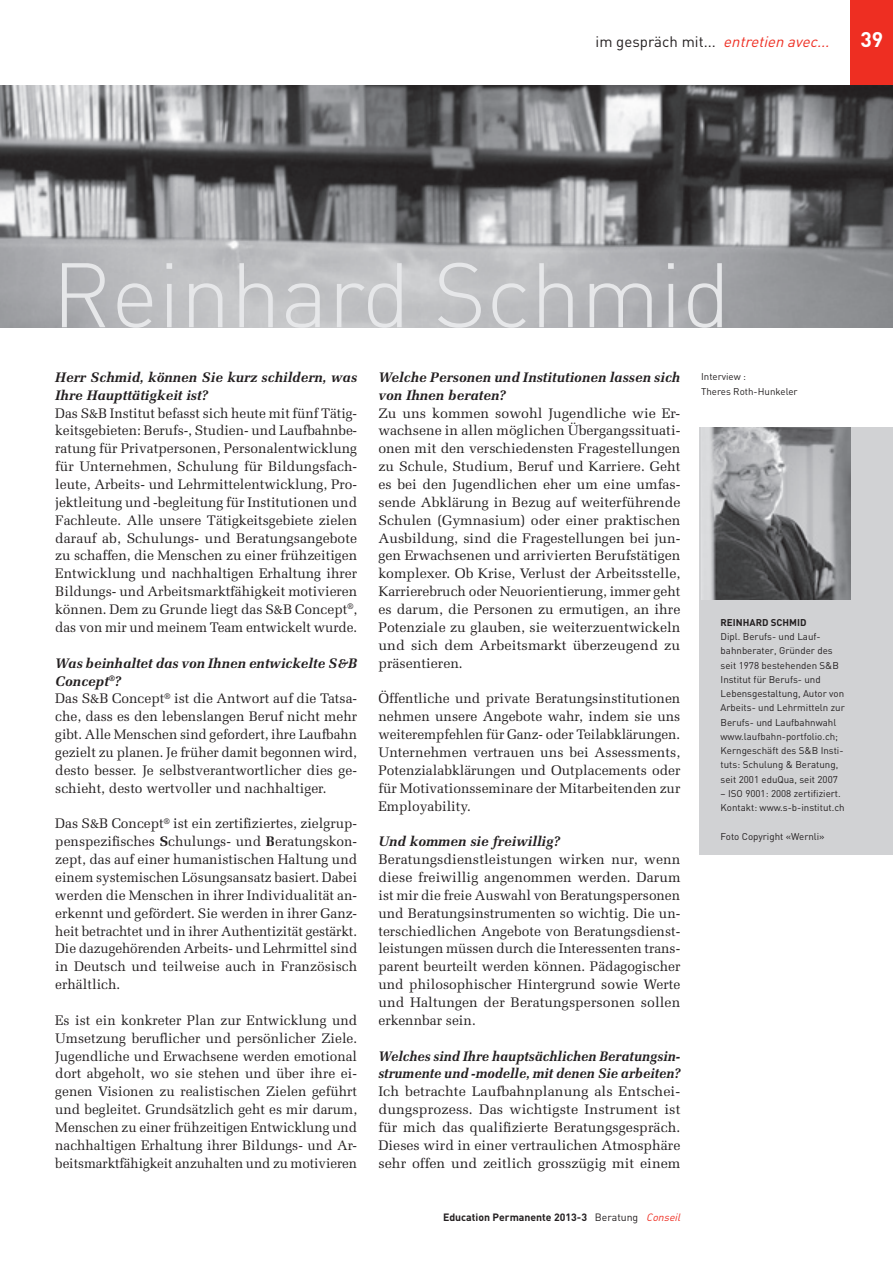
<style>
.page{position:relative;width:893px;height:1263px;background:#fff}
.page>*{position:absolute;margin:0;border:0;box-sizing:border-box;transform-origin:0 0}
.t1{font:300 90px "DIN";color:#e6e7e9}
.t2{font:700 21px "DIN";color:#fff}
.t3{font:15px "DIN";color:#231f20}
.t4{font:13.8px/17.9px "Melior";color:#231f20;text-align:justify}
.t5{font:13.8px/17.9px "Melior";color:#231f20;text-align:justify;scale:1.04 1}
.t6{font:italic 700 13.8px/17.9px "Melior";color:#231f20}
.t7{font:italic 700 13.8px/17.9px "Melior";color:#231f20;scale:.96 1}
.t8{font:700 10.5px "DIN";color:#231f20}
.t9{font:9.75px/14.2px "DIN";color:#231f20}
.t10{font:700 9.75px "DIN";color:#231f20}
.s1{font-style:italic;color:#ee2e22}
.s2{font-weight:700;font-style:italic}
.s3{font-weight:700}
.s4{font-weight:400}
.s5{font-family:"DIN Regular Alternate";font-weight:400;font-style:italic;color:#ee2e22}
</style>
<div class="page">
<div style="left:850px;top:0;width:43px;height:85px;background:#ee2e22"></div>
<img style="left:0;top:85px;width:893px;height:242px">
<div style="left:699px;top:427px;width:194px;height:428px;background:#d1d2d4"></div>
<img style="left:701px;top:427px;width:149px;height:173px">
<p class="t3" style="left:596px;top:33px;width:239px">i m g es p rä c h m it . . . <span class="s1">entretien avec...</span></p>
<h2 class="t2" style="left:860px;top:26px;width:24px">39</h2>
<h1 class="t1" style="left:52px;top:239px;width:680px">Reinhard Schmid</h1>
<p class="t6" style="left:55px;top:368px;width:303px">Herr Schmid, können Sie kurz schildern, was<br>Ihre Haupttätigkeit ist?</p>
<p class="t4" style="left:55px;top:404px;width:304px">Das S&amp;B Institut befasst sich heute mit fünf Tätig&shy;keitsgebieten: Berufs-, Studien- und Laufbahnbe&shy;ratung für Privatpersonen, Personalentwicklung für Unternehmen, Schulung für Bildungsfach&shy;leute, Arbeits- und Lehrmittelentwicklung, Pro&shy;jektleitung und -begleitung für Institutionen und Fachleute. Alle unsere Tätigkeitsgebiete zielen darauf ab, Schulungs- und Beratungsangebote zu schaffen, die Menschen zu einer frühzeitigen Entwicklung und nachhaltigen Erhaltung ihrer Bildungs- und Arbeitsmarktfähigkeit motivieren können. Dem zu Grunde liegt das S&amp;B Concept<sup>®</sup>, das von mir und meinem Team entwickelt wurde.</p>
<p class="t4" style="left:55px;top:654px;width:303px;text-align:left"><span class="s2">Was beinhaltet das von Ihnen entwickelte S&amp;B Concept</span><sup>®</sup><span class="s2">?<br></span>Das S&amp;B Concept<sup>®</sup> ist die Antwort auf die Tatsa&shy;che, dass es den lebenslangen Beruf nicht mehr gibt. Alle Menschen sind gefordert, ihre Laufbahn gezielt zu planen. Je früher damit begonnen wird, desto besser. Je selbstverantwortlicher dies ge&shy;schieht, desto wertvoller und nachhaltiger.</p>
<p class="t4" style="left:55px;top:815px;width:304px">Das S&amp;B Concept<sup>®</sup> ist ein zertifiziertes, zielgrup&shy;penspezifisches <span class="s3">S</span>chulungs- und <span class="s3">B</span>eratungskon&shy;zept, das auf einer humanistischen Haltung und einem systemischen Lösungsansatz basiert. Dabei werden die Menschen in ihrer Individualität an&shy;erkennt und gefördert. Sie werden in ihrer Ganz&shy;heit betrachtet und in ihrer Authentizität gestärkt.<br>Die dazugehörenden Arbeits- und Lehrmittel sind in Deutsch und teilweise auch in Französisch erhältlich.</p>
<p class="t4" style="left:55px;top:1011px;width:303px">Es ist ein konkreter Plan zur Entwicklung und Umsetzung beruflicher und persönlicher Ziele.<br>Jugendliche und Erwachsene werden emotional dort abgeholt, wo sie stehen und über ihre ei&shy;genen Visionen zu realistischen Zielen geführt und begleitet. Grundsätzlich geht es mir darum, Menschen zu einer frühzeitigen Entwicklung und nachhaltigen Erhaltung ihrer Bildungs- und Ar&shy;beitsmarktfähigkeit anzuhalten und zu motivieren</p>
<p class="t6" style="left:378px;top:368px;width:303px">Welche Personen und Institutionen lassen sich von Ihnen beraten?</p>
<p class="t4" style="left:378px;top:404px;width:303px">Zu uns kommen sowohl Jugendliche wie Er&shy;wachsene in allen möglichen Übergangssituati&shy;onen mit den verschiedensten Fragestellungen zu Schule, Studium, Beruf und Karriere. Geht es bei den Jugendlichen eher um eine umfas&shy;sende Abklärung in Bezug auf weiterführende Schulen (Gymnasium) oder einer praktischen Ausbildung, sind die Fragestellungen bei jun&shy;gen Erwachsenen und arrivierten Berufstätigen komplexer. Ob Krise, Verlust der Arbeitsstelle, Karrierebruch oder Neuorientierung, immer geht es darum, die Personen zu ermutigen, an ihre Potenziale zu glauben, sie weiterzuentwickeln und sich dem Arbeitsmarkt überzeugend zu präsentieren.</p>
<p class="t4" style="left:378px;top:690px;width:303px">Öffentliche und private Beratungsinstitutionen nehmen unsere Angebote wahr, indem sie uns weiterempfehlen für Ganz- oder Teilabklärungen.<br>Unternehmen vertrauen uns bei Assessments, Potenzialabklärungen und Outplacements oder für Motivationsseminare der Mitarbeitenden zur Employability.</p>
<p class="t6" style="left:378px;top:832px;width:183px">Und kommen sie freiwillig?</p>
<p class="t4" style="left:378px;top:850px;width:304px">Beratungsdienstleistungen wirken nur, wenn diese freiwillig angenommen werden. Darum ist mir die freie Auswahl von Beratungspersonen und Beratungsinstrumenten so wichtig. Die un&shy;terschiedlichen Angebote von Beratungsdienst&shy;leistungen müssen durch die Interessenten trans&shy;parent beurteilt werden können. Pädagogischer und philosophischer Hintergrund sowie Werte und Haltungen der Beratungspersonen sollen erkennbar sein.</p>
<p class="t7" style="left:378px;top:1047px;width:316px">Welches sind Ihre hauptsächlichen Beratungsin&shy;strumente und -modelle, mit denen Sie arbeiten?</p>
<p class="t5" style="left:378px;top:1082px;width:292px">Ich betrachte Laufbahnplanung als Entschei&shy;dungsprozess. Das wichtigste Instrument ist für mich das qualifizierte Beratungsgespräch.<br>Dieses wird in einer vertraulichen Atmosphäre sehr offen und zeitlich grosszügig mit einem</p>
<p class="t8" style="left:443px;top:1210px;width:242px">Education Permanente 2013-3 <span class="s4">Beratung</span> <span class="s5">Conseil</span></p>
<p class="t9" style="left:701px;top:370px;width:98px">Interview :<br>Theres Roth-H unkeler</p>
<p class="t10" style="left:721px;top:616px;width:87px">Reinhard Schm id</p>
<p class="t9" style="left:721px;top:629px;width:126px">Dipl. Berufs- und Lauf&shy;bahnberater, Gründer des seit 1978 bestehenden S&amp;B<br>Institut für Berufs- und<br>Lebensgestaltung, Autor von<br>Arbeits- und Lehrmitteln zur<br>Berufs- und Laufbahnwahl www.laufbahn-portfolio.ch;<br>Kerngeschäft des S&amp;B Insti&shy;tuts: Schulung &amp; Beratung, seit 2001 eduQua, seit 2007</p>
<p class="t9" style="left:721px;top:786px;width:126px">– ISO 9001: 2008 zertifiziert.<br>Kontakt: www.s-b-institut.ch</p>
<p class="t9" style="left:721px;top:829px;width:106px">Foto Copyright «Wernli»</p>
</div>
